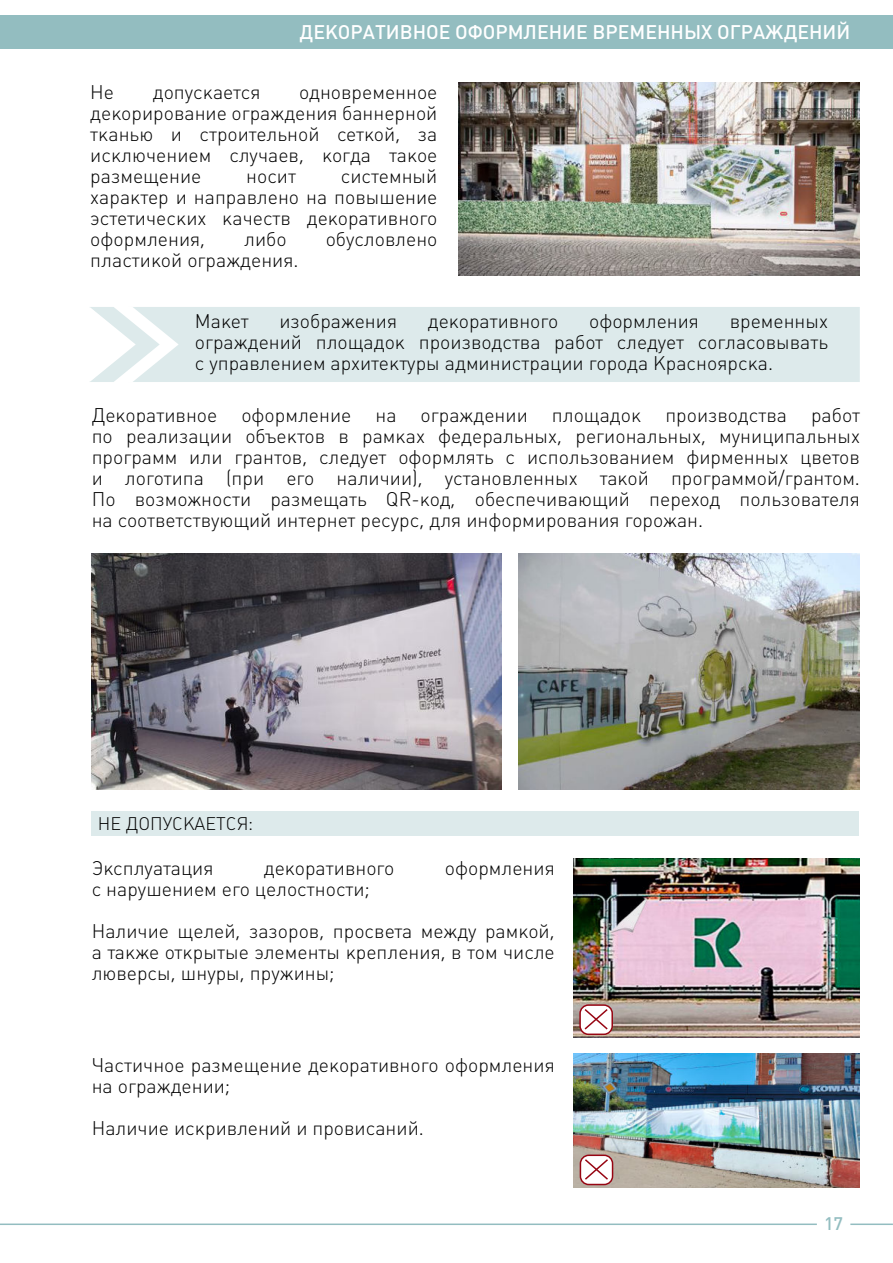
<style>
.page{position:relative;width:893px;height:1263px;background:#fff}
.page>*{position:absolute;margin:0;border:0;box-sizing:border-box;transform-origin:0 0}
.t1{font:19.5px/21px "Plumb Light C";color:#000;text-align:justify}
.t2{font:500 19.5px "Plumb";color:#fff}
.t3{font:18px "Plumb Light C";color:#000}
.t4{font:500 18px "Plumb";color:#93bdc0}
</style>
<div class="page">
<img style="left:519px;top:554px;width:341px;height:235px">
<img style="left:92px;top:554px;width:410px;height:235px">
<div style="left:179px;top:307px;width:681px;height:75px;background:#ddeaeb"></div>
<svg style="left:90px;top:307px;width:89px;height:75px"></svg>
<img style="left:573px;top:859px;width:286px;height:179px">
<img style="left:573px;top:1053px;width:286px;height:135px">
<div style="left:0;top:15px;width:893px;height:34px;background:#93bdc0"></div>
<hr style="left:850px;top:1223px;width:43px;height:2px;background:#93bdc0">
<hr style="left:0;top:1223px;width:817px;height:2px;background:#93bdc0">
<div style="left:92px;top:811px;width:767px;height:25px;background:#ddeaeb"></div>
<img style="left:459px;top:82px;width:401px;height:193px">
<div style="left:580px;top:1005px;width:32px;height:29px;background:#fff;border-radius:8px"></div>
<div style="left:579px;top:1004px;width:34px;height:31px;border:2px solid #970613;border-radius:8px"></div>
<svg style="left:583px;top:1007px;width:26px;height:23px"></svg>
<div style="left:580px;top:1155px;width:33px;height:29px;background:#fff;border-radius:8px"></div>
<div style="left:580px;top:1154px;width:33px;height:31px;border:2px solid #970613;border-radius:8px"></div>
<svg style="left:583px;top:1158px;width:27px;height:23px"></svg>
<p class="t2" style="left:300px;top:21px;width:552px">ДЕКОРАТИВНОЕ ОФОРМЛЕНИЕ ВРЕМЕННЫХ ОГРАЖДЕНИЙ</p>
<p class="t1" style="left:90px;top:82px;width:25px">Не</p>
<p class="t1" style="left:153px;top:82px;width:109px">допускается</p>
<p class="t1" style="left:90px;top:82px;width:349px;text-indent:209px">одновременное декорирование ограждения баннерной тканью и строительной сеткой, за исключением случаев, когда такое размещение</p>
<p class="t1" style="left:90px;top:166px;width:349px;text-indent:251px">системный характер и направлено на повышение эстетических качеств декоративного оформления,</p>
<p class="t1" style="left:246px;top:166px;width:51px">носит</p>
<p class="t1" style="left:244px;top:229px;width:44px">либо</p>
<p class="t1" style="left:326px;top:229px;width:113px">обусловлено</p>
<p class="t1" style="left:90px;top:250px;width:210px">пластикой ограждения.</p>
<p class="t1" style="left:195px;top:311px;width:55px">Макет</p>
<p class="t1" style="left:279px;top:311px;width:119px">изображения</p>
<p class="t1" style="left:428px;top:311px;width:132px">декоративного</p>
<p class="t1" style="left:589px;top:311px;width:111px">оформления</p>
<p class="t1" style="left:195px;top:311px;width:635px;text-indent:535px">временных ограждений площадок производства работ следует согласовывать с управлением архитектуры администрации города Красноярска.</p>
<p class="t1" style="left:92px;top:405px;width:770px">Декоративное оформление на ограждении площадок производства работ по реализации объектов в рамках федеральных, региональных, муниципальных программ или грантов, следует оформлять с использованием фирменных цветов и логотипа (при его наличии), установленных такой программой/грантом.<br>По возможности размещать QR-код, обеспечивающий переход пользователя на соответствующий интернет ресурс, для информирования горожан.</p>
<p class="t3" style="left:98px;top:813px;width:157px">НЕ ДОПУСКАЕТСЯ:</p>
<p class="t1" style="left:92px;top:858px;width:123px">Эксплуатация</p>
<p class="t1" style="left:264px;top:858px;width:132px">декоративного</p>
<p class="t1" style="left:445px;top:858px;width:111px">оформления</p>
<p class="t1" style="left:92px;top:868px;width:465px;line-height:42px">с нарушением его целостности;<br>Наличие щелей, зазоров, просвета между рамкой,</p>
<p class="t1" style="left:92px;top:942px;width:465px">а также открытые элементы крепления, в том числе люверсы, шнуры, пружины;</p>
<p class="t1" style="left:92px;top:1055px;width:465px">Частичное размещение декоративного оформления на ограждении;</p>
<p class="t1" style="left:92px;top:1118px;width:334px">Наличие искривлений и провисаний.</p>
<p class="t4" style="left:824px;top:1213px;width:21px">17</p>
</div>
